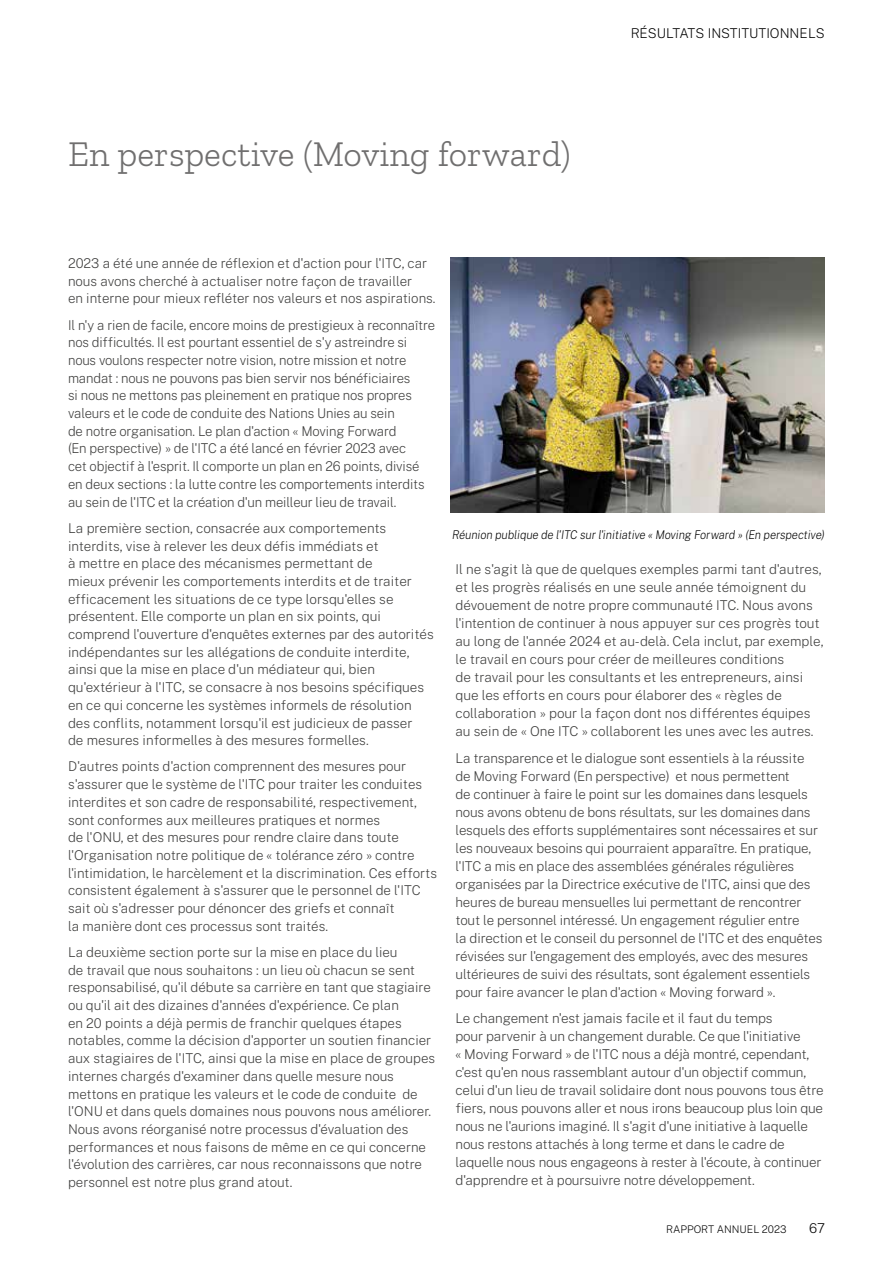
<style>
.page{position:relative;width:893px;height:1263px;background:#fff}
.page>*{position:absolute;margin:0;border:0;box-sizing:border-box;transform-origin:0 0}
.t1{font:300 36px "Zilla Slab";color:#706f6f}
.t2{font:100 13.5px/17.7px "Public Sans";letter-spacing:-.01em;color:#3c3c3b}
.t3{font:100 13.5px "Public Sans";color:#000}
.t4{font:italic 200 12px "Public Sans";letter-spacing:-.01em;color:#000;scale:.96 1}
.t5{font:100 10.5px "Public Sans";color:#000}
</style>
<div class="page">
<img style="left:451px;top:257px;width:374px;height:255px">
<h1 class="t1" style="left:68px;top:134px;width:504px">En perspective (Moving forward)</h1>
<p class="t3" style="left:631px;top:24px;width:196px">RÉSULTATS INSTITUTIONNELS</p>
<p class="t2" style="left:68px;top:253px;width:369px">2023 a été une année de réflexion et d'action pour l'ITC, car nous avons cherché à actualiser notre façon de travailler<br>en interne pour mieux refléter nos valeurs et nos aspirations.</p>
<p class="t2" style="left:68px;top:315px;width:369px">Il n'y a rien de facile, encore moins de prestigieux à reconnaître nos difficultés. Il est pourtant essentiel de s'y astreindre si nous voulons respecter notre vision, notre mission et notre mandat : nous ne pouvons pas bien servir nos bénéficiaires<br>si nous ne mettons pas pleinement en pratique nos propres valeurs et le code de conduite des Nations Unies au sein<br>de notre organisation. Le plan d'action « Moving Forward<br>(En perspective) » de l'ITC a été lancé en février 2023 avec<br>cet objectif à l'esprit. Il comporte un plan en 26 points, divisé en deux sections : la lutte contre les comportements interdits au sein de l'ITC et la création d'un meilleur lieu de travail.</p>
<p class="t2" style="left:68px;top:518px;width:367px">La première section, consacrée aux comportements interdits, vise à relever les deux défis immédiats et<br>à mettre en place des mécanismes permettant de<br>mieux prévenir les comportements interdits et de traiter efficacement les situations de ce type lorsqu'elles se présentent. Elle comporte un plan en six points, qui comprend l'ouverture d'enquêtes externes par des autorités indépendantes sur les allégations de conduite interdite, ainsi que la mise en place d'un médiateur qui, bien qu'extérieur à l'ITC, se consacre à nos besoins spécifiques en ce qui concerne les systèmes informels de résolution des conflits, notamment lorsqu'il est judicieux de passer<br>de mesures informelles à des mesures formelles.</p>
<p class="t2" style="left:68px;top:757px;width:371px">D'autres points d'action comprennent des mesures pour s'assurer que le système de l'ITC pour traiter les conduites interdites et son cadre de responsabilité, respectivement, sont conformes aux meilleures pratiques et normes<br>de l'ONU, et des mesures pour rendre claire dans toute l'Organisation notre politique de « tolérance zéro » contre l'intimidation, le harcèlement et la discrimination. Ces efforts consistent également à s'assurer que le personnel de l'ITC sait où s'adresser pour dénoncer des griefs et connaît<br>la manière dont ces processus sont traités.</p>
<p class="t2" style="left:68px;top:942px;width:369px">La deuxième section porte sur la mise en place du lieu<br>de travail que nous souhaitons : un lieu où chacun se sent responsabilisé, qu'il débute sa carrière en tant que stagiaire ou qu'il ait des dizaines d'années d'expérience. Ce plan<br>en 20 points a déjà permis de franchir quelques étapes notables, comme la décision d'apporter un soutien financier aux stagiaires de l'ITC, ainsi que la mise en place de groupes internes chargés d'examiner dans quelle mesure nous mettons en pratique les valeurs et le code de conduite de l'ONU et dans quels domaines nous pouvons nous améliorer.<br>Nous avons réorganisé notre processus d'évaluation des performances et nous faisons de même en ce qui concerne l'évolution des carrières, car nous reconnaissons que notre personnel est notre plus grand atout.</p>
<p class="t4" style="left:452px;top:526px;width:390px">Réunion publique de l'ITC sur l'initiative « Moving Forward » (En perspective)</p>
<p class="t2" style="left:455px;top:559px;width:370px">Il ne s'agit là que de quelques exemples parmi tant d'autres, et les progrès réalisés en une seule année témoignent du dévouement de notre propre communauté ITC. Nous avons l'intention de continuer à nous appuyer sur ces progrès tout au long de l'année 2024 et au-delà. Cela inclut, par exemple, le travail en cours pour créer de meilleures conditions<br>de travail pour les consultants et les entrepreneurs, ainsi que les efforts en cours pour élaborer des « règles de collaboration » pour la façon dont nos différentes équipes au sein de « One ITC » collaborent les unes avec les autres.</p>
<p class="t2" style="left:455px;top:748px;width:369px">La transparence et le dialogue sont essentiels à la réussite de Moving Forward (En perspective) et nous permettent<br>de continuer à faire le point sur les domaines dans lesquels nous avons obtenu de bons résultats, sur les domaines dans lesquels des efforts supplémentaires sont nécessaires et sur les nouveaux besoins qui pourraient apparaître. En pratique, l'ITC a mis en place des assemblées générales régulières organisées par la Directrice exécutive de l'ITC, ainsi que des heures de bureau mensuelles lui permettant de rencontrer tout le personnel intéressé. Un engagement régulier entre<br>la direction et le conseil du personnel de l'ITC et des enquêtes révisées sur l'engagement des employés, avec des mesures ultérieures de suivi des résultats, sont également essentiels pour faire avancer le plan d'action « Moving forward ».</p>
<p class="t2" style="left:455px;top:1008px;width:370px">Le changement n'est jamais facile et il faut du temps<br>pour parvenir à un changement durable. Ce que l'initiative<br>« Moving Forward » de l'ITC nous a déjà montré, cependant, c'est qu'en nous rassemblant autour d'un objectif commun, celui d'un lieu de travail solidaire dont nous pouvons tous être fiers, nous pouvons aller et nous irons beaucoup plus loin que nous ne l'aurions imaginé. Il s'agit d'une initiative à laquelle nous restons attachés à long terme et dans le cadre de laquelle nous nous engageons à rester à l'écoute, à continuer d'apprendre et à poursuivre notre développement.</p>
<p class="t5" style="left:666px;top:1222px;width:122px">RAPPORT ANNUEL 2023</p>
<p class="t3" style="left:809px;top:1218px;width:17px">67</p>
</div>
